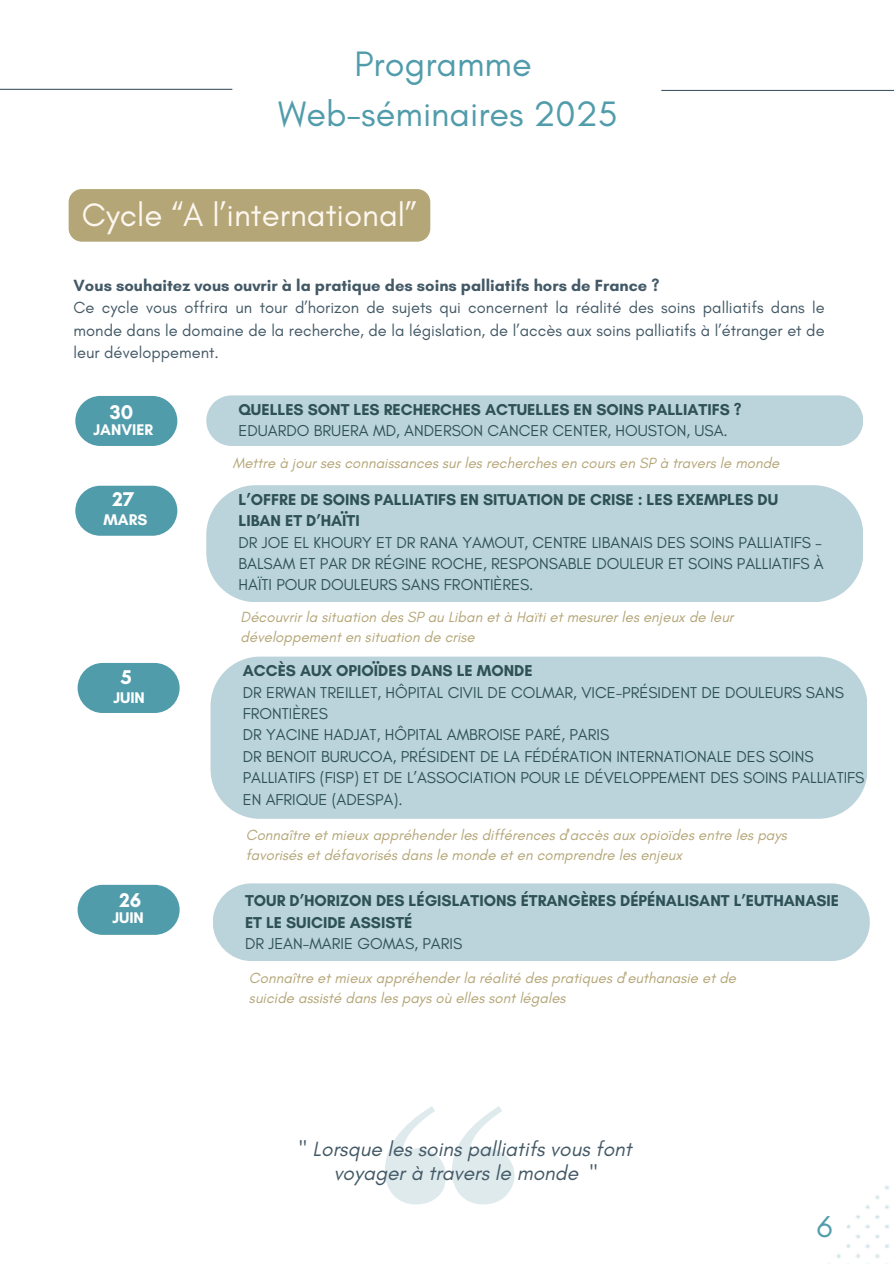
<style>
.page{position:relative;width:894px;height:1264px;background:#fff}
.page>*{position:absolute;margin:0;border:0;box-sizing:border-box;transform-origin:0 0}
.t1{font:36px/49.5px "Glacial Indifference";color:#519cab;text-align:center}
.t2{font:33px "Glacial Indifference";color:#fdf7f0}
.t3{font:30.75px "Glacial Indifference";color:#519cab}
.t4{font:italic 21px/23.7px "Glacial Indifference";color:#435966;text-align:center}
.t5{font:700 20.25px "Glacial Indifference";color:#fff}
.t6{font:16.5px/22.5px "Glacial Indifference";color:#435966;text-align:justify}
.t7{font:700 16.5px "Glacial Indifference";color:#435966}
.t8{font:16.05px/21.3px "Glacial Indifference";color:#2d5157}
.t9{font:700 16.05px/21.3px "Glacial Indifference";color:#2d5157}
.t10{font:700 15.75px "Glacial Indifference";color:#fff}
.t11{font:italic 15px/20.2px "Glacial Indifference";color:#b4a677}
.s1{font-weight:400}
.s2{font-weight:700}
</style>
<div class="page">
<hr style="left:0;top:89px;width:232px;height:1px;background:#435966">
<hr style="left:661px;top:90px;width:232px;height:1px;background:#435966">
<div style="left:69px;top:189px;width:361px;height:53px;background:#b4a677"></div>
<div style="left:206px;top:395px;width:657px;height:51px;background:#bbd3da"></div>
<div style="left:75px;top:396px;width:102px;height:50px;background:#519cab;border-radius:25px"></div>
<div style="left:206px;top:485px;width:657px;height:117px;background:#bbd3da;border-radius:50px"></div>
<div style="left:75px;top:485px;width:102px;height:51px;background:#519cab;border-radius:25px"></div>
<div style="left:210px;top:656px;width:657px;height:162px;background:#bbd3da;border-radius:50px"></div>
<div style="left:78px;top:663px;width:101px;height:50px;background:#519cab;border-radius:25px"></div>
<div style="left:213px;top:883px;width:656px;height:78px;background:#bbd3da;border-radius:39px"></div>
<div style="left:78px;top:884px;width:101px;height:50px;background:#519cab;border-radius:25px"></div>
<svg style="left:385px;top:1106px;width:60px;height:98px"></svg>
<svg style="left:452px;top:1106px;width:62px;height:98px"></svg>
<svg style="left:836px;top:1185px;width:53px;height:74px"></svg>
<h3 class="t1" style="left:278px;top:39px;width:341px">Programme<br>Web-séminaires 2025</h3>
<h1 class="t2" style="left:82px;top:195px;width:336px">Cycle “A l’international”</h1>
<h1 class="t7" style="left:74px;top:275px;width:587px">Vous souhaitez vous ouvrir à la pratique des soins palliatifs hors de France ?</h1>
<p class="t6" style="left:74px;top:296px;width:752px">Ce cycle vous offrira un tour d’horizon de sujets qui concernent la réalité des soins palliatifs dans le monde dans le domaine de la recherche, de la législation, de l’accès aux soins palliatifs à l’étranger et de leur développement.</p>
<p class="t5" style="left:110px;top:400px;width:25px">30</p>
<p class="t10" style="left:93px;top:420px;width:61px">JANVIER</p>
<h3 class="t5" style="left:112px;top:486px;width:23px">27</h3>
<h4 class="t10" style="left:103px;top:510px;width:45px">MARS</h4>
<p class="t5" style="left:121px;top:665px;width:13px">5</p>
<h3 class="t10" style="left:113px;top:688px;width:33px">JUIN</h3>
<h3 class="t5" style="left:119px;top:887px;width:23px">26</h3>
<h3 class="t10" style="left:112px;top:907px;width:33px">JUIN</h3>
<p class="t9" style="left:238px;top:399px;width:504px">QUELLES SONT LES RECHERCHES ACTUELLES EN SOINS PALLIATIFS ?<br><span class="s1">EDUARDO BRUERA MD, ANDERSON CANCER CENTER, HOUSTON, USA.</span></p>
<h4 class="t11" style="left:232px;top:452px;width:548px">Mettre à jour ses connaissances sur les recherches en cours en SP à travers le monde</h4>
<p class="t8" style="left:238px;top:488px;width:586px"><span class="s2">L’OFFRE DE SOINS PALLIATIFS EN SITUATION DE CRISE : LES EXEMPLES DU LIBAN ET D’HAÏTI<br></span>DR JOE EL KHOURY ET DR RANA YAMOUT, CENTRE LIBANAIS DES SOINS PALLIATIFS – BALSAM ET PAR DR RÉGINE ROCHE, RESPONSABLE DOULEUR ET SOINS PALLIATIFS À HAÏTI POUR DOULEURS SANS FRONTIÈRES.</p>
<p class="t11" style="left:240px;top:606px;width:494px">Découvrir la situation des SP au Liban et à Haïti et mesurer les enjeux de leur</p>
<p class="t11" style="left:240px;top:627px;width:235px">développement en situation de crise</p>
<h4 class="t8" style="left:243px;top:660px;width:623px"><span class="s2">ACCÈS AUX OPIOÏDES DANS LE MONDE<br></span>DR ERWAN TREILLET, HÔPITAL CIVIL DE COLMAR, VICE-PRÉSIDENT DE DOULEURS SANS FRONTIÈRES<br>DR YACINE HADJAT, HÔPITAL AMBROISE PARÉ, PARIS<br>DR BENOIT BURUCOA, PRÉSIDENT DE LA FÉDÉRATION INTERNATIONALE DES SOINS PALLIATIFS (FISP) ET DE L’ASSOCIATION POUR LE DÉVELOPPEMENT DES SOINS PALLIATIFS EN AFRIQUE (ADESPA).</h4>
<p class="t11" style="left:246px;top:824px;width:542px">Connaître et mieux appréhender les différences d'accès aux opioïdes entre les pays favorisés et défavorisés dans le monde et en comprendre les enjeux</p>
<h4 class="t9" style="left:245px;top:890px;width:595px">TOUR D’HORIZON DES LÉGISLATIONS ÉTRANGÈRES DÉPÉNALISANT L’EUTHANASIE<br>ET LE SUICIDE ASSISTÉ<br><span class="s1">DR JEAN-MARIE GOMAS, PARIS</span></h4>
<p class="t11" style="left:249px;top:967px;width:488px">Connaître et mieux appréhender la réalité des pratiques d'euthanasie et de</p>
<p class="t11" style="left:249px;top:988px;width:318px">suicide assisté dans les pays où elles sont légales</p>
<p class="t4" style="left:299px;top:1136px;width:334px">" Lorsque les soins palliatifs vous font voyager à travers le monde "</p>
<h2 class="t3" style="left:816px;top:1207px;width:17px">6</h2>
</div>
